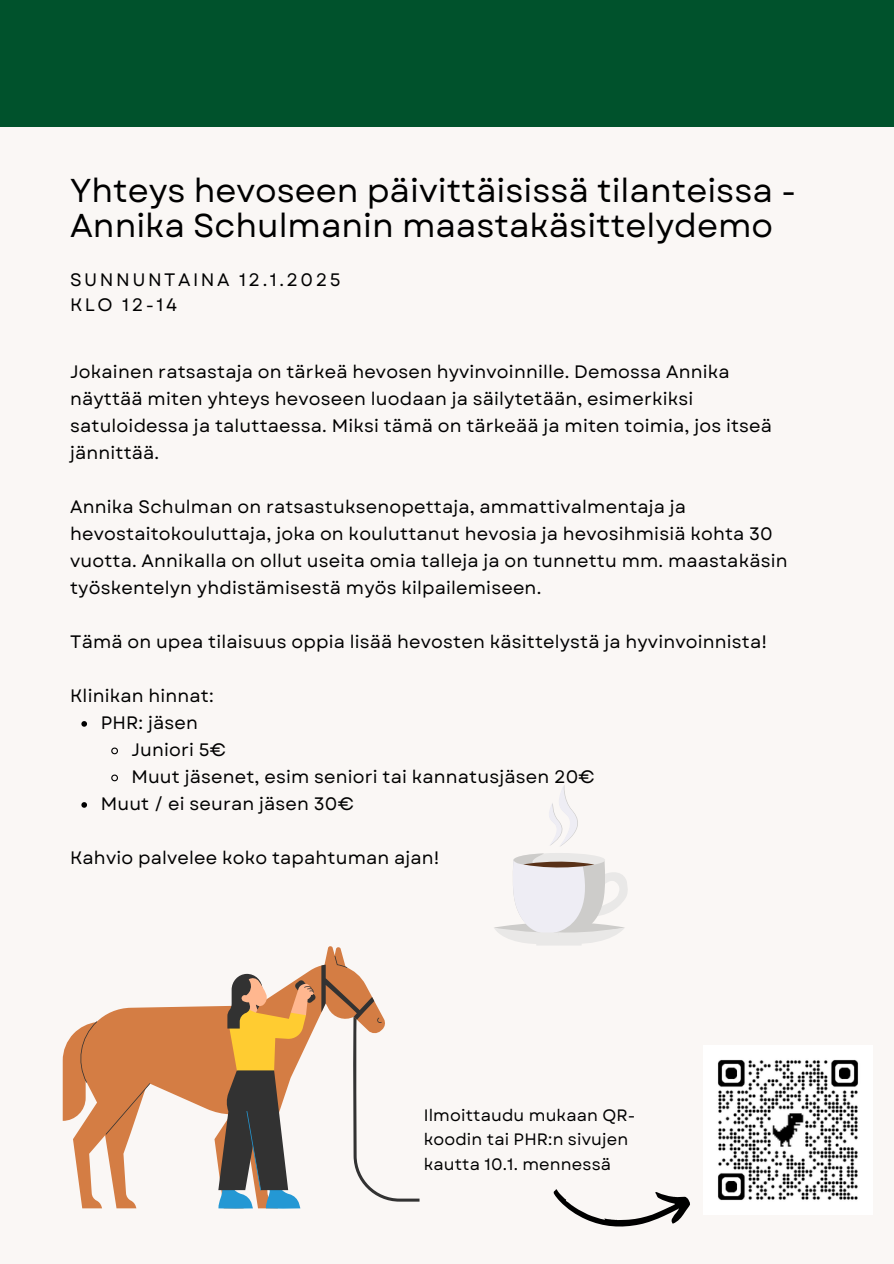
<style>
.page{position:relative;width:894px;height:1264px;background:#fff}
.page>*{position:absolute;margin:0;border:0;box-sizing:border-box;transform-origin:0 0}
.t1{font:33px/34.8px "Garet";color:#000}
.t2{font:18px/27px "Garet";letter-spacing:.01em;color:#000}
.t3{font:18px/24.8px "Garet";letter-spacing:.14em;color:#000}
.t4{font:16.5px/24.8px "Garet";letter-spacing:.01em;color:#000}
</style>
<div class="page">
<div style="left:0;top:0;width:893px;height:1263px;background:#faf7f5"></div>
<div style="left:0;top:0;width:893px;height:127px;background:#00522c"></div>
<svg style="left:553px;top:1189px;width:137px;height:38px"></svg>
<svg style="left:81px;top:721px;width:6px;height:5px"></svg>
<svg style="left:111px;top:747px;width:7px;height:8px"></svg>
<svg style="left:111px;top:774px;width:7px;height:8px"></svg>
<svg style="left:81px;top:802px;width:6px;height:5px"></svg>
<img style="left:718px;top:1060px;width:140px;height:140px">
<svg style="left:386px;top:1196px;width:33px;height:5px"></svg>
<svg style="left:63px;top:946px;width:323px;height:262px"></svg>
<svg style="left:218px;top:1134px;width:98px;height:74px"></svg>
<svg style="left:76px;top:955px;width:306px;height:179px"></svg>
<svg style="left:494px;top:853px;width:134px;height:92px"></svg>
<svg style="left:549px;top:785px;width:29px;height:62px"></svg>
<h2 class="t1" style="left:70px;top:174px;width:727px">Yhteys hevoseen päivittäisissä tilanteissa -<br>Annika Schulmanin maastakäsittelydemo</h2>
<p class="t3" style="left:70px;top:267px;width:272px">SUNNUNTAINA 12.1.2025<br>KLO 12-14</p>
<h1 class="t2" style="left:70px;top:358px;width:703px">Jokainen ratsastaja on tärkeä hevosen hyvinvoinnille. Demossa Annika näyttää miten yhteys hevoseen luodaan ja säilytetään, esimerkiksi satuloidessa ja taluttaessa. Miksi tämä on tärkeää ja miten toimia, jos itseä jännittää.</h1>
<h2 class="t2" style="left:70px;top:493px;width:718px">Annika Schulman on ratsastuksenopettaja, ammattivalmentaja ja hevostaitokouluttaja, joka on kouluttanut hevosia ja hevosihmisiä kohta 30 vuotta. Annikalla on ollut useita omia talleja ja on tunnettu mm. maastakäsin työskentelyn yhdistämisestä myös kilpailemiseen.</h2>
<p class="t2" style="left:70px;top:628px;width:698px">Tämä on upea tilaisuus oppia lisää hevosten käsittelystä ja hyvinvoinnista!</p>
<p class="t2" style="left:70px;top:682px;width:145px">Klinikan hinnat:</p>
<p class="t2" style="left:101px;top:709px;width:99px">PHR: jäsen</p>
<p class="t2" style="left:131px;top:736px;width:96px">Juniori 5€</p>
<p class="t2" style="left:131px;top:763px;width:465px">Muut jäsenet, esim seniori tai kannatusjäsen 20€</p>
<p class="t2" style="left:101px;top:790px;width:255px">Muut / ei seuran jäsen 30€</p>
<p class="t2" style="left:70px;top:844px;width:371px">Kahvio palvelee koko tapahtuman ajan!</p>
<p class="t4" style="left:423px;top:1102px;width:213px">Ilmoittaudu mukaan QR&shy;koodin tai PHR:n sivujen kautta 10.1. mennessä</p>
</div>
